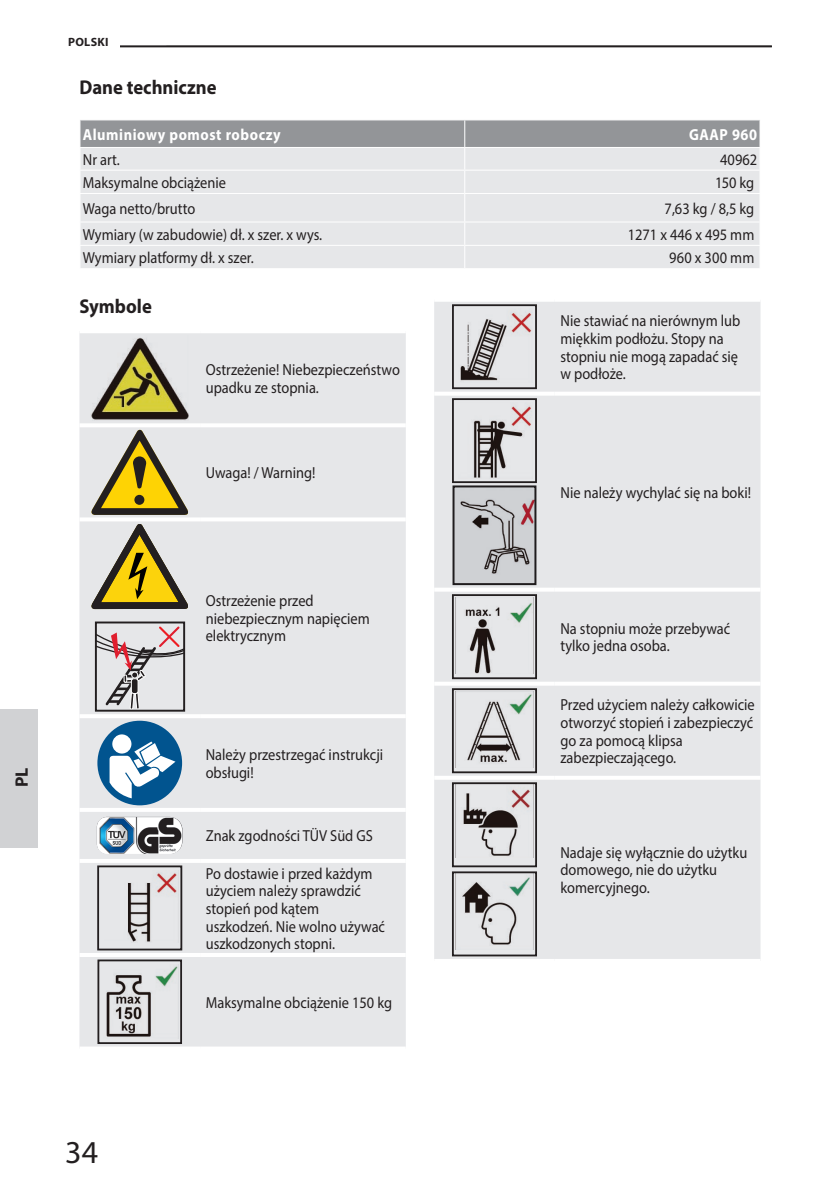
<style>
.page{position:relative;width:840px;height:1191px;background:#fff}
.page>*{position:absolute;margin:0;border:0;box-sizing:border-box;transform-origin:0 0}
.t1{font:32px "Myriad Pro";color:#231f20}
.t2{font:700 20px "Myriad Pro";color:#231f20;scale:.93 1}
.t3{font:700 18px "Myriad Pro";color:#231f20}
.t4{font:16px/17.6px "Myriad Pro";color:#231f20;scale:.9 1}
.t5{font:700 16px "Myriad Pro";letter-spacing:.04em;color:#fff;scale:.9 1}
.t6{font:700 12px "Myriad Pro";letter-spacing:.02em;color:#231f20}
</style>
<div class="page">
<hr style="left:68px;top:45px;width:703px;height:2px;background:#231f20">
<div style="left:0;top:708px;width:38px;height:139px;background:#d1d2d4"></div>
<div style="left:57px;top:26px;width:63px;height:34px;background:#fff"></div>
<div style="left:79px;top:333px;width:326px;height:713px;background:#e6e7e9"></div>
<hr style="left:79px;top:423px;width:121px;height:4px;background:#fff">
<hr style="left:79px;top:517px;width:121px;height:4px;background:#fff">
<hr style="left:79px;top:714px;width:121px;height:4px;background:#fff">
<hr style="left:79px;top:808px;width:121px;height:4px;background:#fff">
<hr style="left:200px;top:808px;width:205px;height:4px;background:#fff">
<hr style="left:79px;top:859px;width:121px;height:4px;background:#fff">
<hr style="left:200px;top:859px;width:205px;height:4px;background:#fff">
<hr style="left:79px;top:953px;width:121px;height:4px;background:#fff">
<hr style="left:200px;top:953px;width:205px;height:4px;background:#fff">
<svg style="left:79px;top:1046px;width:121px;height:1px"></svg>
<svg style="left:200px;top:1046px;width:205px;height:1px"></svg>
<hr style="left:200px;top:423px;width:205px;height:4px;background:#fff">
<hr style="left:200px;top:517px;width:205px;height:4px;background:#fff">
<hr style="left:200px;top:714px;width:205px;height:4px;background:#fff">
<img style="left:90px;top:336px;width:99px;height:85px">
<svg style="left:91px;top:430px;width:97px;height:85px;background:#baad74"></svg>
<div style="left:134px;top:495px;width:10px;height:10px;background:#231f20;border-radius:50%"></div>
<svg style="left:98px;top:624px;width:84px;height:84px;background:#cfc6c8"></svg>
<div style="left:131px;top:678px;width:7px;height:15px;background:#231f20;border-radius:3px"></div>
<div style="left:131px;top:678px;width:7px;height:15px;border:1px solid #fff;border-radius:3px"></div>
<div style="left:95px;top:621px;width:90px;height:90px;border:2px solid #231f20"></div>
<svg style="left:91px;top:524px;width:97px;height:85px;background:#b7ab75"></svg>
<div style="left:97px;top:720px;width:85px;height:85px;background:#01548f;border-radius:50%"></div>
<svg style="left:112px;top:734px;width:19px;height:19px"></svg>
<svg style="left:109px;top:741px;width:66px;height:57px"></svg>
<img style="left:97px;top:817px;width:85px;height:37px">
<img style="left:105px;top:870px;width:73px;height:72px">
<div style="left:97px;top:865px;width:85px;height:85px;border:2px solid #231f20"></div>
<img style="left:104px;top:964px;width:74px;height:75px">
<div style="left:97px;top:959px;width:85px;height:85px;border:2px solid #231f20"></div>
<div style="left:434px;top:302px;width:326px;height:657px;background:#e6e7e9"></div>
<hr style="left:434px;top:392px;width:120px;height:4px;background:#fff">
<hr style="left:554px;top:392px;width:206px;height:4px;background:#fff">
<svg style="left:434px;top:681px;width:120px;height:4px"></svg>
<svg style="left:554px;top:681px;width:206px;height:4px"></svg>
<svg style="left:434px;top:775px;width:120px;height:4px"></svg>
<svg style="left:554px;top:775px;width:206px;height:4px"></svg>
<svg style="left:434px;top:587px;width:120px;height:4px"></svg>
<svg style="left:554px;top:587px;width:206px;height:4px"></svg>
<img style="left:458px;top:309px;width:74px;height:74px">
<div style="left:452px;top:304px;width:84px;height:85px;border:2px solid #231f20"></div>
<img style="left:458px;top:403px;width:74px;height:76px">
<div style="left:452px;top:398px;width:84px;height:85px;border:2px solid #231f20"></div>
<img style="left:455px;top:488px;width:78px;height:94px">
<div style="left:452px;top:485px;width:84px;height:100px;border:2px solid #231f20"></div>
<img style="left:455px;top:597px;width:77px;height:77px">
<div style="left:451px;top:594px;width:85px;height:85px;border:2px solid #231f20"></div>
<img style="left:455px;top:691px;width:77px;height:77px">
<div style="left:451px;top:688px;width:85px;height:85px;border:2px solid #231f20"></div>
<img style="left:455px;top:874px;width:77px;height:75px">
<div style="left:451px;top:871px;width:85px;height:85px;border:2px solid #231f20"></div>
<img style="left:455px;top:785px;width:77px;height:72px">
<div style="left:451px;top:782px;width:85px;height:85px;border:2px solid #231f20"></div>
<svg style="left:80px;top:120px;width:680px;height:148px;background:#d8d9db"></svg>
<hr style="left:79px;top:147px;width:385px;height:1px;background:#fff">
<p class="t3" style="left:10px;top:787px;width:22px;rotate:-90deg">PL</p>
<p class="t6" style="left:68px;top:34px;width:42px">POLSKI</p>
<p class="t2" style="left:79px;top:75px;width:149px">Dane techniczne</p>
<p class="t5" style="left:83px;top:124px;width:221px">Aluminiowy pomost roboczy</p>
<p class="t5" style="left:688px;top:124px;width:77px">GAAP 960</p>
<p class="t4" style="left:83px;top:150px;width:43px">Nr art.</p>
<p class="t4" style="left:719px;top:150px;width:43px">40962</p>
<p class="t4" style="left:83px;top:173px;width:161px">Maksymalne obciążenie</p>
<p class="t4" style="left:714px;top:173px;width:45px">150 kg</p>
<p class="t4" style="left:83px;top:199px;width:126px">Waga netto/brutto</p>
<p class="t4" style="left:664px;top:199px;width:101px">7,63 kg / 8,5 kg</p>
<p class="t4" style="left:83px;top:225px;width:267px">Wymiary (w zabudowie) dł. x szer. x wys.</p>
<p class="t4" style="left:627px;top:225px;width:142px">1271 x 446 x 495 mm</p>
<p class="t4" style="left:83px;top:249px;width:191px">Wymiary platformy dł. x szer.</p>
<p class="t4" style="left:668px;top:249px;width:96px">960 x 300 mm</p>
<p class="t2" style="left:79px;top:293px;width:79px">Symbole</p>
<p class="t4" style="left:206px;top:361px;width:217px">Ostrzeżenie! Niebezpieczeństwo upadku ze stopnia.</p>
<p class="t4" style="left:206px;top:464px;width:123px">Uwaga! / Warning!</p>
<p class="t4" style="left:206px;top:592px;width:184px">Ostrzeżenie przed niebezpiecznym napięciem elektrycznym</p>
<p class="t4" style="left:206px;top:746px;width:199px">Należy przestrzegać instrukcji obsługi!</p>
<p class="t4" style="left:206px;top:827px;width:187px">Znak zgodności TÜV Süd GS</p>
<p class="t4" style="left:206px;top:864px;width:201px">Po dostawie i przed każdym użyciem należy sprawdzić stopień pod kątem uszkodzeń. Nie wolno używać uszkodzonych stopni.</p>
<p class="t4" style="left:206px;top:993px;width:208px">Maksymalne obciążenie 150 kg</p>
<p class="t4" style="left:560px;top:312px;width:201px">Nie stawiać na nierównym lub miękkim podłożu. Stopy na stopniu nie mogą zapadać się w podłoże.</p>
<p class="t4" style="left:560px;top:483px;width:213px">Nie należy wychylać się na boki!</p>
<p class="t4" style="left:560px;top:619px;width:190px">Na stopniu może przebywać tylko jedna osoba.</p>
<p class="t4" style="left:560px;top:696px;width:217px">Przed użyciem należy całkowicie otworzyć stopień i zabezpieczyć go za pomocą klipsa zabezpieczającego.</p>
<p class="t4" style="left:560px;top:843px;width:209px">Nadaje się wyłącznie do użytku domowego, nie do użytku komercyjnego.</p>
<h1 class="t1" style="left:65px;top:1132px;width:34px">34</h1>
</div>
